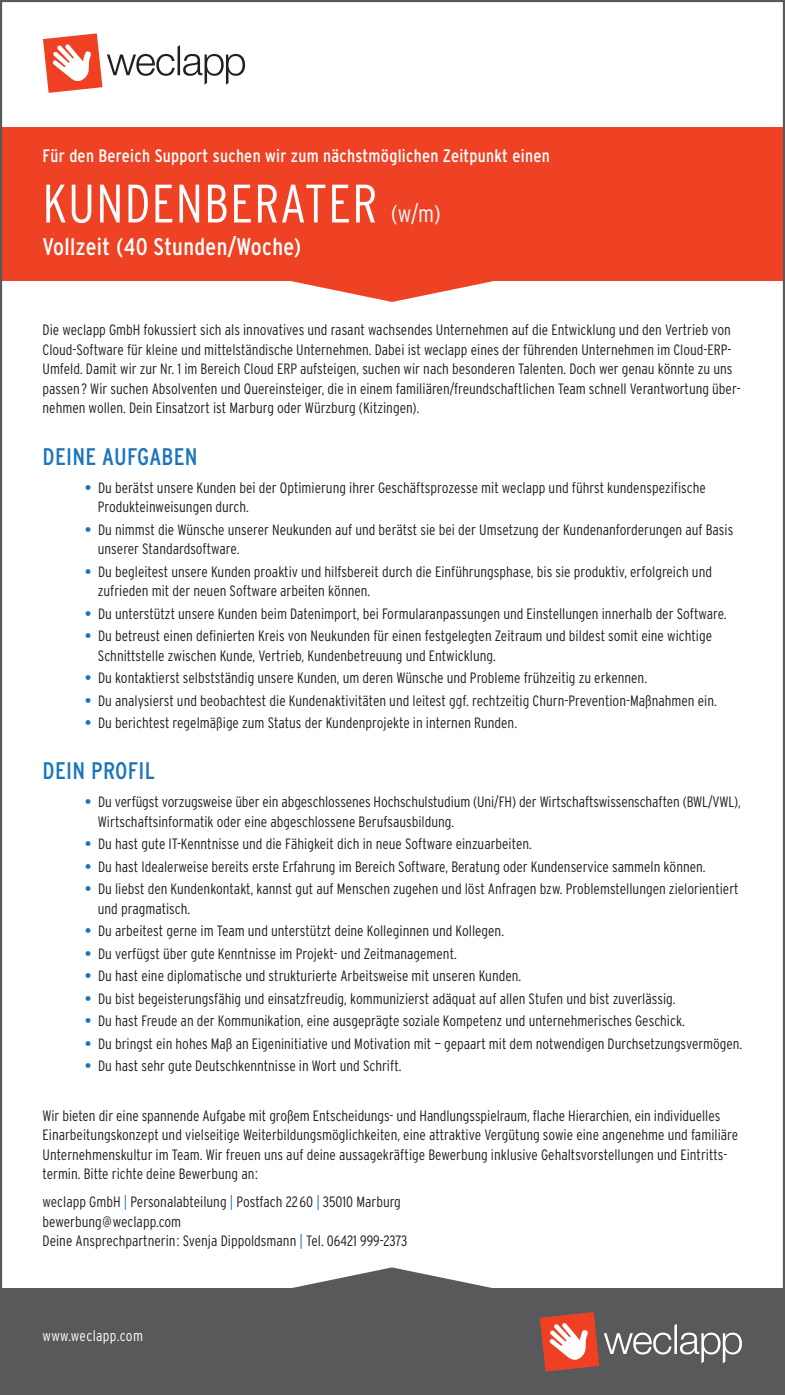
<style>
.page{position:relative;width:785px;height:1395px;background:#fff}
.page>*{position:absolute;margin:0;border:0;box-sizing:border-box;transform-origin:0 0}
.t1{font:300 condensed 54px "Interstate";letter-spacing:.025em;color:#fff}
.t2{font:condensed 24px "Interstate";letter-spacing:.015em;color:#fff}
.t3{font:condensed 24px "Interstate";letter-spacing:.015em;color:#1b75bc}
.t4{font:300 condensed 24px "Interstate";color:#fff}
.t5{font:condensed 18px "Interstate";letter-spacing:.015em;color:#fff}
.t6{font:300 condensed 15px/19.5px "Interstate";color:#231f20}
.t7{font:300 condensed 15px "Interstate";letter-spacing:.025em;color:#fff}
.s1{font-weight:700;color:#1b75bc}
.s2{color:#1b75bc}
</style>
<div class="page">
<svg style="left:291px;top:281px;width:203px;height:21px"></svg>
<svg style="left:292px;top:1267px;width:200px;height:21px"></svg>
<div style="left:0;top:128px;width:784px;height:153px;background:#ef4123"></div>
<div style="left:0;top:1288px;width:784px;height:107px;background:#58595b"></div>
<svg style="left:539px;top:1312px;width:202px;height:59px"></svg>
<svg style="left:43px;top:33px;width:202px;height:60px"></svg>
<p class="t5" style="left:43px;top:149px;width:508px">Für den Bereich Support suchen wir zum nächstmöglichen Zeitpunkt einen</p>
<h1 class="t1" style="left:43px;top:183px;width:336px">KUNDENBERATER</h1>
<h2 class="t4" style="left:391px;top:205px;width:51px">(w/m)</h2>
<h2 class="t2" style="left:43px;top:238px;width:260px">Vollzeit (40 Stunden/Woche)</h2>
<p class="t6" style="left:43px;top:321px;width:699px">Die weclapp GmbH fokussiert sich als innovatives und rasant wachsendes Unternehmen auf die Entwicklung und den Vertrieb von Cloud-Software für kleine und mittelständische Unternehmen. Dabei ist weclapp eines der führenden Unternehmen im Cloud-ERP-Umfeld. Damit wir zur Nr. 1 im Bereich Cloud ERP aufsteigen, suchen wir nach besonderen Talenten. Doch wer genau könnte zu uns passen? Wir suchen Absolventen und Quereinsteiger, die in einem familiären/freundschaftlichen Team schnell Verantwortung über&shy;nehmen wollen. Dein Einsatzort ist Marburg oder Würzburg (Kitzingen).</p>
<h2 class="t3" style="left:43px;top:447px;width:157px">DEINE AUFGABEN</h2>
<p class="t6" style="left:98px;top:479px;width:609px;text-indent:-13px"><span class="s1">•</span> Du berätst unsere Kunden bei der Optimierung ihrer Geschäftsprozesse mit weclapp und führst kundenspezifische<br>Produkteinweisungen durch.</p>
<p class="t6" style="left:98px;top:521px;width:637px;text-indent:-13px"><span class="s1">•</span> Du nimmst die Wünsche unserer Neukunden auf und berätst sie bei der Umsetzung der Kundenanforderungen auf Basis unserer Standardsoftware.</p>
<p class="t6" style="left:98px;top:563px;width:615px;text-indent:-13px"><span class="s1">•</span> Du begleitest unsere Kunden proaktiv und hilfsbereit durch die Einführungsphase, bis sie produktiv, erfolgreich und zufrieden mit der neuen Software arbeiten können.</p>
<p class="t6" style="left:85px;top:605px;width:643px"><span class="s1">•</span> Du unterstützt unsere Kunden beim Datenimport, bei Formularanpassungen und Einstellungen innerhalb der Software.</p>
<p class="t6" style="left:98px;top:627px;width:615px;text-indent:-13px"><span class="s1">•</span> Du betreust einen definierten Kreis von Neukunden für einen festgelegten Zeitraum und bildest somit eine wichtige<br>Schnittstelle zwischen Kunde, Vertrieb, Kundenbetreuung und Entwicklung.</p>
<p class="t6" style="left:85px;top:669px;width:563px"><span class="s1">•</span> Du kontaktierst selbstständig unsere Kunden, um deren Wünsche und Probleme frühzeitig zu erkennen.</p>
<p class="t6" style="left:85px;top:692px;width:633px"><span class="s1">•</span> Du analysierst und beobachtest die Kundenaktivitäten und leitest ggf. rechtzeitig Churn-Prevention-Maßnahmen ein.</p>
<p class="t6" style="left:85px;top:714px;width:433px"><span class="s1">•</span> Du berichtest regelmäßige zum Status der Kundenprojekte in internen Runden.</p>
<h2 class="t3" style="left:43px;top:762px;width:114px">DEIN PROFIL</h2>
<p class="t6" style="left:98px;top:793px;width:644px;text-indent:-13px"><span class="s1">•</span> Du verfügst vorzugsweise über ein abgeschlossenes Hochschulstudium (Uni/FH) der Wirtschaftswissenschaften (BWL/VWL),<br>Wirtschaftsinformatik oder eine abgeschlossene Berufsausbildung.</p>
<p class="t6" style="left:85px;top:835px;width:448px"><span class="s1">•</span> Du hast gute IT-Kenntnisse und die Fähigkeit dich in neue Software einzuarbeiten.</p>
<p class="t6" style="left:85px;top:858px;width:622px"><span class="s1">•</span> Du hast Idealerweise bereits erste Erfahrung im Bereich Software, Beratung oder Kundenservice sammeln können.</p>
<p class="t6" style="left:98px;top:880px;width:642px;text-indent:-13px"><span class="s1">•</span> Du liebst den Kundenkontakt, kannst gut auf Menschen zugehen und löst Anfragen bzw. Problemstellungen zielorientiert und pragmatisch.</p>
<p class="t6" style="left:85px;top:922px;width:420px"><span class="s1">•</span> Du arbeitest gerne im Team und unterstützt deine Kolleginnen und Kollegen.</p>
<p class="t6" style="left:85px;top:945px;width:373px"><span class="s1">•</span> Du verfügst über gute Kenntnisse im Projekt- und Zeitmanagement.</p>
<p class="t6" style="left:85px;top:967px;width:437px"><span class="s1">•</span> Du hast eine diplomatische und strukturierte Arbeitsweise mit unseren Kunden.</p>
<p class="t6" style="left:85px;top:990px;width:592px"><span class="s1">•</span> Du bist begeisterungsfähig und einsatzfreudig, kommunizierst adäquat auf allen Stufen und bist zuverlässig.</p>
<p class="t6" style="left:85px;top:1012px;width:601px"><span class="s1">•</span> Du hast Freude an der Kommunikation, eine ausgeprägte soziale Kompetenz und unternehmerisches Geschick.</p>
<p class="t6" style="left:85px;top:1035px;width:658px"><span class="s1">•</span> Du bringst ein hohes Maß an Eigeninitiative und Motivation mit — gepaart mit dem notwendigen Durchsetzungsvermögen.</p>
<p class="t6" style="left:85px;top:1057px;width:318px"><span class="s1">•</span> Du hast sehr gute Deutschkenntnisse in Wort und Schrift.</p>
<p class="t6" style="left:43px;top:1107px;width:697px">Wir bieten dir eine spannende Aufgabe mit großem Entscheidungs- und Handlungsspielraum, flache Hierarchien, ein individuelles Einarbeitungskonzept und vielseitige Weiterbildungsmöglichkeiten, eine attraktive Vergütung sowie eine angenehme und familiäre Unternehmenskultur im Team. Wir freuen uns auf deine aussagekräftige Bewerbung inklusive Gehaltsvorstellungen und Eintritts - termin. Bitte richte deine Bewerbung an:</p>
<p class="t6" style="left:43px;top:1193px;width:366px">weclapp GmbH <span class="s2">|</span> Personalabteilung <span class="s2">|</span> Postfach 22 60 <span class="s2">|</span> 35010 Marburg bewerbung@weclapp.com<br>Deine Ansprechpartnerin: Svenja Dippoldsmann <span class="s2">|</span> Tel. 06421 999-2373</p>
<p class="t7" style="left:43px;top:1330px;width:102px">www.weclapp.com</p>
</div>
